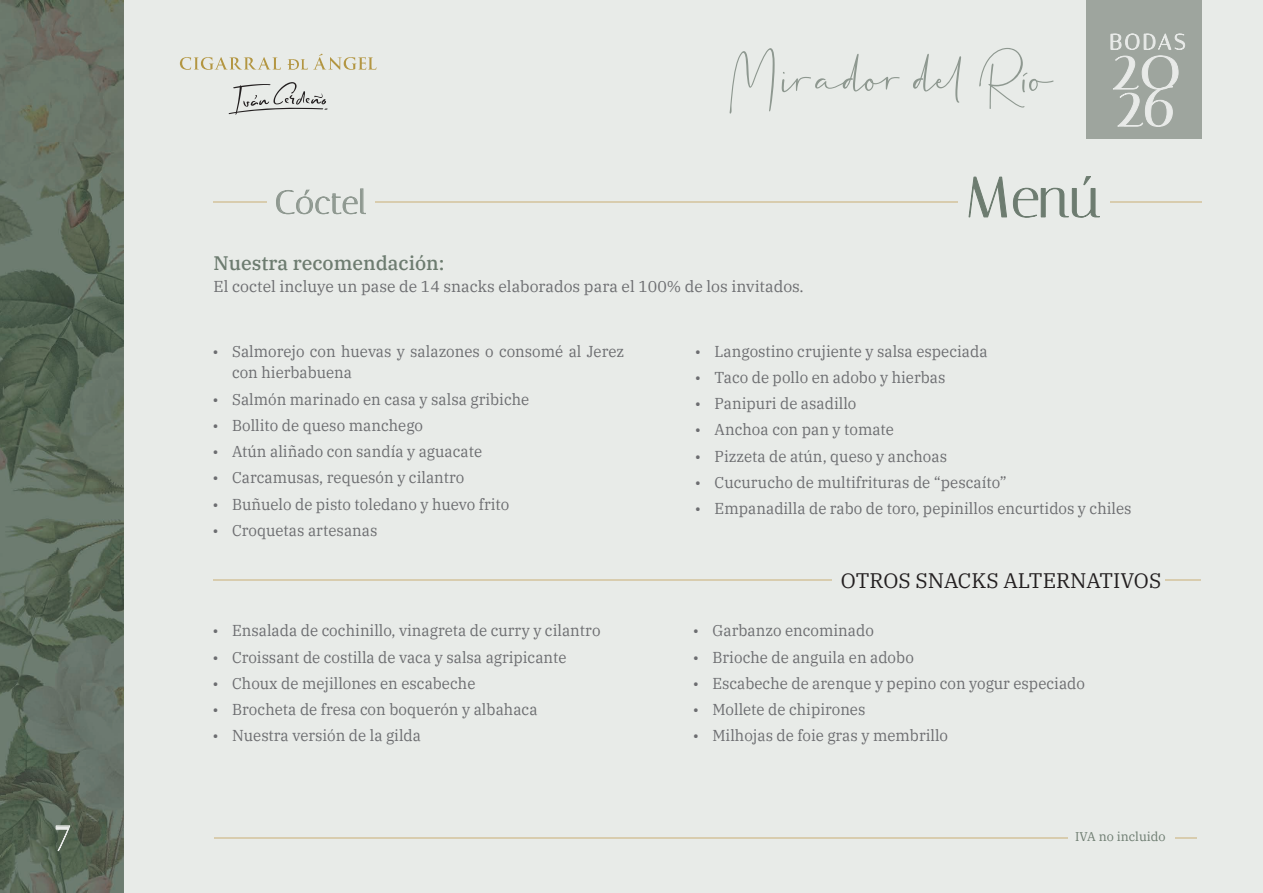
<style>
.page{position:relative;width:1263px;height:893px;background:#e8ebe8}
.page>*{position:absolute;margin:0;border:0;box-sizing:border-box;transform-origin:0 0}
.t1{font:56.85px "Italiana";color:#6d7c70}
.t2{font:41.4px "Italiana";color:#e8eae8}
.t3{font:33px "Italiana";letter-spacing:.02em;color:#8e9890}
.t4{font:21px "IBM Plex Serif";color:#231f20}
.t5{font:500 19.5px "IBM Plex Serif";color:#6d7c70}
.t6{font:15.75px/21.8px "IBM Plex Serif";color:#6c6d70;scale:.96 1}
.t7{font:15.75px "IBM Plex Serif";color:#6c6d70}
.t8{font:12.6px "IBM Plex Serif";color:#6d7c70}
</style>
<div class="page">
<img style="left:0;top:0;width:124px;height:893px">
<svg style="left:55px;top:825px;width:16px;height:27px"></svg>
<svg style="left:288px;top:54px;width:88px;height:16px"></svg>
<svg style="left:180px;top:57px;width:101px;height:13px"></svg>
<svg style="left:228px;top:82px;width:100px;height:33px"></svg>
<div style="left:1086px;top:0;width:116px;height:139px;background:#9ea59e"></div>
<svg style="left:1110px;top:33px;width:75px;height:94px"></svg>
<svg style="left:969px;top:177px;width:38px;height:40px"></svg>
<svg style="left:1013px;top:176px;width:87px;height:41px"></svg>
<hr style="left:1110px;top:201px;width:91px;height:2px;background:#d8ccae">
<hr style="left:213px;top:201px;width:54px;height:2px;background:#d8ccae">
<hr style="left:375px;top:201px;width:582px;height:2px;background:#d8ccae">
<svg style="left:276px;top:188px;width:90px;height:26px"></svg>
<hr style="left:214px;top:837px;width:854px;height:2px;background:#d8ccae">
<hr style="left:1176px;top:837px;width:21px;height:2px;background:#d8ccae">
<hr style="left:213px;top:580px;width:619px;height:1px;background:#d8ccae">
<hr style="left:1165px;top:580px;width:36px;height:1px;background:#d8ccae">
<svg style="left:730px;top:48px;width:45px;height:66px"></svg>
<svg style="left:782px;top:54px;width:118px;height:38px"></svg>
<svg style="left:913px;top:54px;width:48px;height:49px"></svg>
<svg style="left:979px;top:48px;width:74px;height:61px"></svg>
<h2 class="t2" style="left:54px;top:808px;width:19px">7</h2>
<h3 class="t3" style="left:275px;top:183px;width:93px">Cóctel</h3>
<p class="t5" style="left:214px;top:248px;width:232px">Nuestra recomendación:</p>
<p class="t7" style="left:214px;top:275px;width:592px">El coctel incluye un pase de 14 snacks elaborados para el 100% de los invitados.</p>
<h1 class="t1" style="left:965px;top:164px;width:136px">Menú</h1>
<p class="t6" style="left:232px;top:339px;width:410px;text-indent:-20px">• Salmorejo con huevas y salazones o consomé al Jerez con hierbabuena</p>
<p class="t6" style="left:212px;top:387px;width:332px">• Salmón marinado en casa y salsa gribiche</p>
<p class="t6" style="left:212px;top:413px;width:221px">• Bollito de queso manchego</p>
<p class="t6" style="left:212px;top:439px;width:282px">• Atún aliñado con sandía y aguacate</p>
<p class="t6" style="left:212px;top:466px;width:264px">• Carcamusas, requesón y cilantro</p>
<p class="t6" style="left:212px;top:492px;width:311px">• Buñuelo de pisto toledano y huevo frito</p>
<p class="t6" style="left:212px;top:518px;width:173px">• Croquetas artesanas</p>
<p class="t6" style="left:212px;top:618px;width:406px">• Ensalada de cochinillo, vinagreta de curry y cilantro</p>
<p class="t6" style="left:212px;top:645px;width:370px">• Croissant de costilla de vaca y salsa agripicante</p>
<p class="t6" style="left:212px;top:671px;width:275px">• Choux de mejillones en escabeche</p>
<p class="t6" style="left:212px;top:697px;width:340px">• Brocheta de fresa con boquerón y albahaca</p>
<p class="t6" style="left:212px;top:724px;width:219px">• Nuestra versión de la gilda</p>
<p class="t6" style="left:695px;top:339px;width:306px">• Langostino crujiente y salsa especiada</p>
<p class="t6" style="left:695px;top:365px;width:263px">• Taco de pollo en adobo y hierbas</p>
<p class="t6" style="left:695px;top:391px;width:170px">• Panipuri de asadillo</p>
<p class="t6" style="left:695px;top:418px;width:209px">• Anchoa con pan y tomate</p>
<p class="t6" style="left:695px;top:444px;width:264px">• Pizzeta de atún, queso y anchoas</p>
<p class="t6" style="left:695px;top:470px;width:326px">• Cucurucho de multifrituras de “pescaíto”</p>
<p class="t6" style="left:695px;top:496px;width:456px">• Empanadilla de rabo de toro, pepinillos encurtidos y chiles</p>
<h3 class="t4" style="left:841px;top:564px;width:322px">OTROS SNACKS ALTERNATIVOS</h3>
<p class="t6" style="left:693px;top:618px;width:190px">• Garbanzo encominado</p>
<p class="t6" style="left:693px;top:645px;width:232px">• Brioche de anguila en adobo</p>
<p class="t6" style="left:693px;top:671px;width:410px">• Escabeche de arenque y pepino con yogur especiado</p>
<p class="t6" style="left:693px;top:697px;width:181px">• Mollete de chipirones</p>
<p class="t6" style="left:693px;top:724px;width:267px">• Milhojas de foie gras y membrillo</p>
<p class="t8" style="left:1075px;top:827px;width:92px">IVA no incluido</p>
</div>
